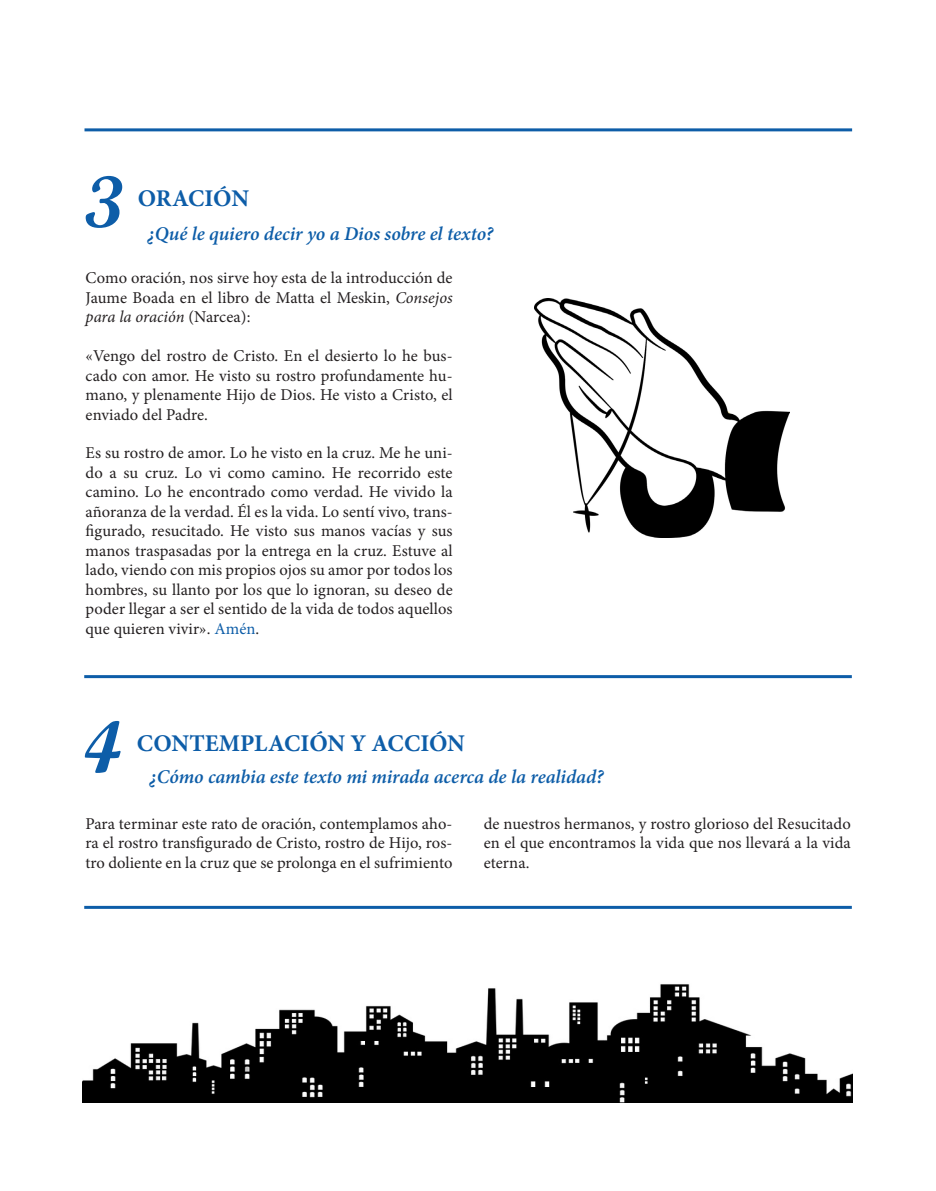
<style>
.page{position:relative;width:936px;height:1191px;background:#fff}
.page>*{position:absolute;margin:0;border:0;box-sizing:border-box;transform-origin:0 0}
.t1{font:73.5px "Script MT Bold";color:#0d5da8}
.t2{font:700 24px "Minion Pro";letter-spacing:-.005em;color:#0d5da8}
.t3{font:italic 600 19.5px "Minion Pro";letter-spacing:-.005em;color:#0d5da8}
.t4{font:16.5px/19.5px "Minion Pro";letter-spacing:.005em;color:#231f20;text-align:justify}
.s1{font-style:italic}
.s2{color:#0d5da8}
</style>
<div class="page">
<hr style="left:84px;top:675px;width:767px;height:3px;background:#0d5da8">
<img style="left:534px;top:299px;width:255px;height:238px">
<hr style="left:84px;top:906px;width:767px;height:3px;background:#0d5da8">
<hr style="left:84px;top:128px;width:768px;height:3px;background:#0d5da8">
<img style="left:82px;top:984px;width:770px;height:118px">
<p class="t1" style="left:85px;top:157px;width:40px">3</p>
<p class="t2" style="left:138px;top:181px;width:113px">ORACIÓN</p>
<p class="t3" style="left:147px;top:220px;width:347px">¿Qué le quiero decir yo a Dios sobre el texto?</p>
<p class="t4" style="left:86px;top:268px;width:368px">Como oración, nos sirve hoy esta de la introducción de Jaume Boada en el libro de Matta el Meskin, <span class="s1">Consejos para la oración</span> (Narcea):</p>
<p class="t4" style="left:86px;top:346px;width:368px">«Vengo del rostro de Cristo. En el desierto lo he bus&shy;cado con amor. He visto su rostro profundamente hu&shy;mano, y plenamente Hijo de Dios. He visto a Cristo, el enviado del Padre.</p>
<p class="t4" style="left:86px;top:443px;width:368px">Es su rostro de amor. Lo he visto en la cruz. Me he uni&shy;do a su cruz. Lo vi como camino. He recorrido este camino. Lo he encontrado como verdad. He vivido la añoranza de la verdad. Él es la vida. Lo sentí vivo, trans&shy;figurado, resucitado. He visto sus manos vacías y sus manos traspasadas por la entrega en la cruz. Estuve al lado, viendo con mis propios ojos su amor por todos los hombres, su llanto por los que lo ignoran, su deseo de poder llegar a ser el sentido de la vida de todos aquellos que quieren vivir». <span class="s2">Amén</span>.</p>
<p class="t1" style="left:84px;top:702px;width:40px">4</p>
<p class="t2" style="left:137px;top:726px;width:329px">CONTEMPLACIÓN Y ACCIÓN</p>
<p class="t3" style="left:150px;top:763px;width:455px">¿Cómo cambia este texto mi mirada acerca de la realidad?</p>
<p class="t4" style="left:85px;top:814px;width:368px">Para terminar este rato de oración, contemplamos aho&shy;ra el rostro transfigurado de Cristo, rostro de Hijo, ros&shy;tro doliente en la cruz que se prolonga en el sufrimiento</p>
<p class="t4" style="left:483px;top:814px;width:368px">de nuestros hermanos, y rostro glorioso del Resucitado en el que encontramos la vida que nos llevará a la vida eterna.</p>
</div>
